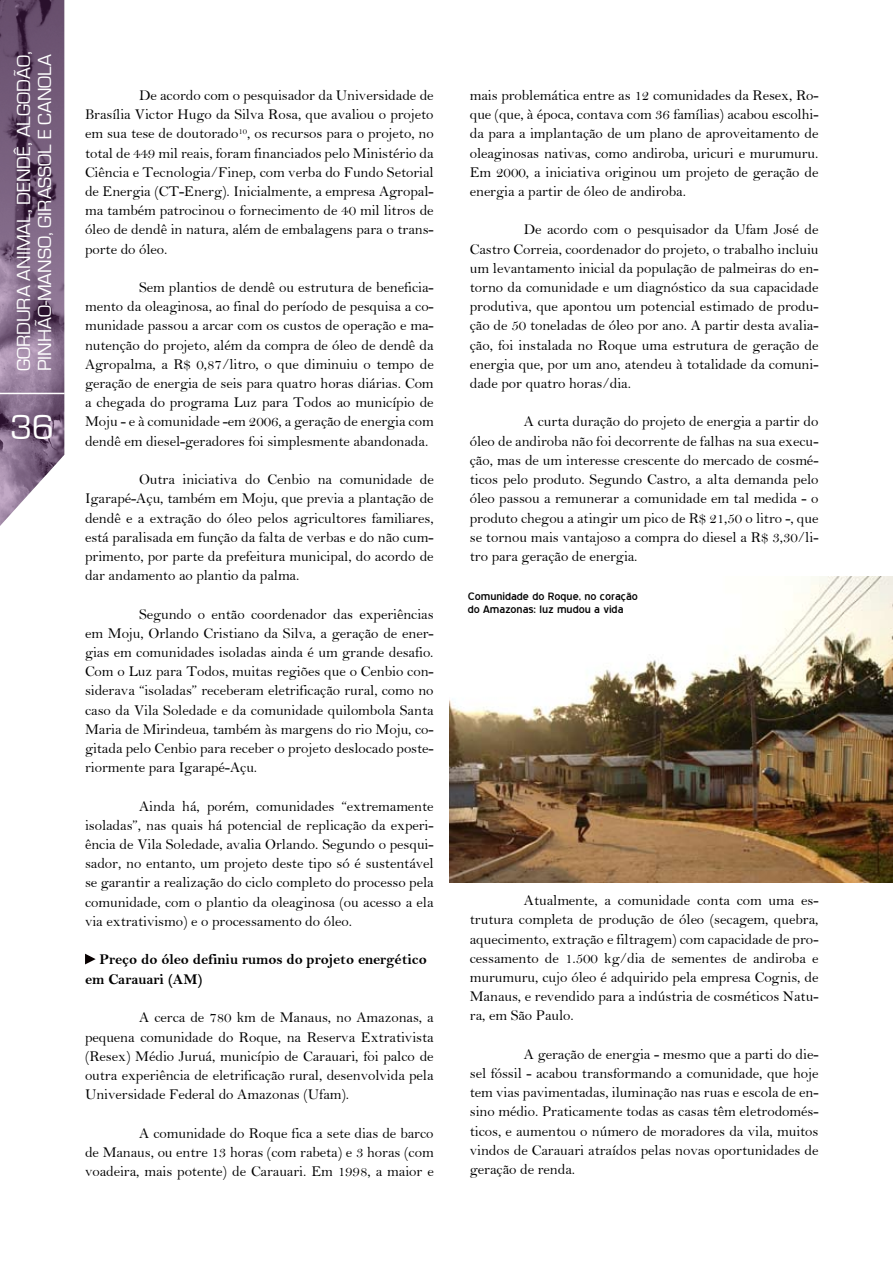
<style>
.page{position:relative;width:893px;height:1263px;background:#fff}
.page>*{position:absolute;margin:0;border:0;box-sizing:border-box;transform-origin:0 0}
.t1{font:36px "Eurostile";color:#fff}
.t2{font:19.5px/21px "Eurostile";color:#fff}
.t3{font:15px/19.2px "Bell";letter-spacing:-.005em;color:#000;text-align:justify}
.t4{font:15px/19.5px "Bell MT Bold";letter-spacing:-.005em;color:#000}
.t5{font:13.5px/13.5px "Blue Highway";letter-spacing:-.005em;color:#000;scale:1.11 1}
</style>
<div class="page">
<svg style="left:85px;top:954px;width:11px;height:10px"></svg>
<img style="left:449px;top:577px;width:444px;height:305px">
<svg style="left:0;top:0;width:65px;height:526px;background:#816a86"></svg>
<hr style="left:0;top:393px;width:65px;height:1px;background:#fff">
<h2 class="t2" style="left:14px;top:371px;width:321px;rotate:-90deg">GORDURA ANIMAL, DENDÊ, ALGODÃO,<br>PINHÃO-MANSO, GIRASSOL E CANOLA</h2>
<h1 class="t1" style="left:10px;top:408px;width:46px">36</h1>
<p class="t3" style="left:85px;top:86px;width:350px;text-indent:54px">De acordo com o pesquisador da Universidade de Brasília Victor Hugo da Silva Rosa, que avaliou o projeto em sua tese de doutorado<sup>10</sup>, os recursos para o projeto, no total de 449 mil reais, foram financiados pelo Ministério da Ciência e Tecnologia/Finep, com verba do Fundo Setorial de Energia (CT-Energ). Inicialmente, a empresa Agropal&shy;ma também patrocinou o fornecimento de 40 mil litros de óleo de dendê in natura, além de embalagens para o trans&shy;porte do óleo.</p>
<p class="t3" style="left:85px;top:278px;width:350px;text-indent:54px">Sem plantios de dendê ou estrutura de beneficia&shy;mento da oleaginosa, ao final do período de pesquisa a co&shy;munidade passou a arcar com os custos de operação e ma&shy;nutenção do projeto, além da compra de óleo de dendê da Agropalma, a R$ 0,87/litro, o que diminuiu o tempo de geração de energia de seis para quatro horas diárias. Com a chegada do programa Luz para Todos ao município de Moju - e à comunidade -em 2006, a geração de energia com dendê em diesel-geradores foi simplesmente abandonada.</p>
<p class="t3" style="left:85px;top:470px;width:350px;text-indent:54px">Outra iniciativa do Cenbio na comunidade de Igarapé-Açu, também em Moju, que previa a plantação de dendê e a extração do óleo pelos agricultores familiares, está paralisada em função da falta de verbas e do não cum&shy;primento, por parte da prefeitura municipal, do acordo de dar andamento ao plantio da palma.</p>
<p class="t3" style="left:85px;top:604px;width:350px;text-indent:54px">Segundo o então coordenador das experiências em Moju, Orlando Cristiano da Silva, a geração de ener&shy;gias em comunidades isoladas ainda é um grande desafio.<br>Com o Luz para Todos, muitas regiões que o Cenbio con&shy;siderava “isoladas” receberam eletrificação rural, como no caso da Vila Soledade e da comunidade quilombola Santa Maria de Mirindeua, também às margens do rio Moju, co&shy;gitada pelo Cenbio para receber o projeto deslocado poste&shy;riormente para Igarapé-Açu.</p>
<p class="t3" style="left:85px;top:796px;width:350px;text-indent:54px">Ainda há, porém, comunidades “extremamente isoladas”, nas quais há potencial de replicação da experi&shy;ência de Vila Soledade, avalia Orlando. Segundo o pesqui&shy;sador, no entanto, um projeto deste tipo só é sustentável se garantir a realização do ciclo completo do processo pela comunidade, com o plantio da oleaginosa (ou acesso a ela via extrativismo) e o processamento do óleo.</p>
<p class="t4" style="left:85px;top:950px;width:343px;text-indent:14px">Preço do óleo definiu rumos do projeto energético em Carauari (AM)</p>
<p class="t3" style="left:85px;top:1008px;width:350px;text-indent:54px">A cerca de 780 km de Manaus, no Amazonas, a pequena comunidade do Roque, na Reserva Extrativista (Resex) Médio Juruá, município de Carauari, foi palco de outra experiência de eletrificação rural, desenvolvida pela Universidade Federal do Amazonas (Ufam).</p>
<p class="t3" style="left:85px;top:1123px;width:350px;text-indent:54px">A comunidade do Roque fica a sete dias de barco de Manaus, ou entre 13 horas (com rabeta) e 3 horas (com voadeira, mais potente) de Carauari. Em 1998, a maior e</p>
<p class="t3" style="left:470px;top:86px;width:350px">mais problemática entre as 12 comunidades da Resex, Ro&shy;que (que, à época, contava com 36 famílias) acabou escolhi&shy;da para a implantação de um plano de aproveitamento de oleaginosas nativas, como andiroba, uricuri e murumuru.<br>Em 2000, a iniciativa originou um projeto de geração de energia a partir de óleo de andiroba.</p>
<p class="t3" style="left:470px;top:220px;width:350px;text-indent:54px">De acordo com o pesquisador da Ufam José de Castro Correia, coordenador do projeto, o trabalho incluiu um levantamento inicial da população de palmeiras do en&shy;torno da comunidade e um diagnóstico da sua capacidade produtiva, que apontou um potencial estimado de produ&shy;ção de 50 toneladas de óleo por ano. A partir desta avalia&shy;ção, foi instalada no Roque uma estrutura de geração de energia que, por um ano, atendeu à totalidade da comuni&shy;dade por quatro horas/dia.</p>
<p class="t3" style="left:470px;top:412px;width:350px;text-indent:54px">A curta duração do projeto de energia a partir do óleo de andiroba não foi decorrente de falhas na sua execu&shy;ção, mas de um interesse crescente do mercado de cosmé&shy;ticos pelo produto. Segundo Castro, a alta demanda pelo óleo passou a remunerar a comunidade em tal medida - o produto chegou a atingir um pico de R$ 21,50 o litro -, que se tornou mais vantajoso a compra do diesel a R$ 3,30/li&shy;tro para geração de energia.</p>
<p class="t5" style="left:468px;top:589px;width:155px">Comunidade do Roque, no coração do Amazonas: luz mudou a vida</p>
<p class="t3" style="left:470px;top:891px;width:350px;text-indent:54px">Atualmente, a comunidade conta com uma es&shy;trutura completa de produção de óleo (secagem, quebra, aquecimento, extração e filtragem) com capacidade de pro&shy;cessamento de 1.500 kg/dia de sementes de andiroba e murumuru, cujo óleo é adquirido pela empresa Cognis, de Manaus, e revendido para a indústria de cosméticos Natu&shy;ra, em São Paulo.</p>
<p class="t3" style="left:470px;top:1044px;width:350px;text-indent:54px">A geração de energia - mesmo que a parti do die&shy;sel fóssil - acabou transformando a comunidade, que hoje tem vias pavimentadas, iluminação nas ruas e escola de en&shy;sino médio. Praticamente todas as casas têm eletrodomés&shy;ticos, e aumentou o número de moradores da vila, muitos vindos de Carauari atraídos pelas novas oportunidades de geração de renda.</p>
</div>
